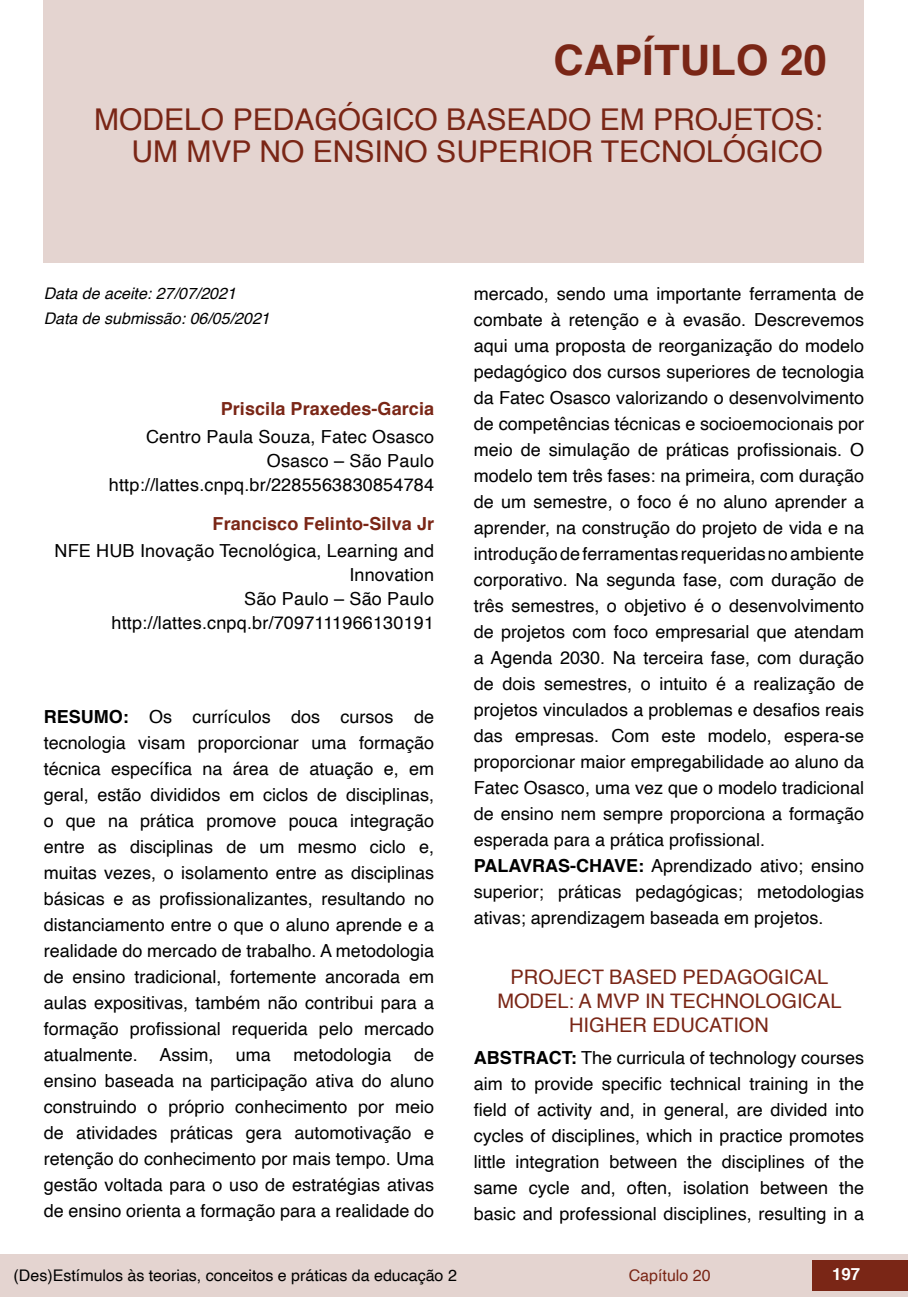
<style>
.page{position:relative;width:908px;height:1304px;background:#fff}
.page>*{position:absolute;margin:0;border:0;box-sizing:border-box;transform-origin:0 0}
.t1{font:700 42px "Helvetica";color:#7a2616}
.t2{font:30px/32px "Helvetica";color:#7a2616;text-align:right}
.t3{font:20px/24px "Helvetica";color:#7a2616;text-align:center}
.t4{font:18px/26px "Helvetica";color:#000;text-align:right}
.t5{font:700 18px "Helvetica";letter-spacing:.005em;color:#7a2616}
.t6{font:700 16.8px "Helvetica";color:#fff}
.t7{font:16px "Helvetica";color:#000}
.t8{font:italic 16px "Helvetica";color:#000}
.t9{font:16px "Helvetica";color:#7a2616}
.s1{font-weight:700}
</style>
<div class="page">
<div style="left:0;top:1254px;width:906px;height:43px;background:#e4d4d0"></div>
<div style="left:812px;top:1261px;width:95px;height:30px;background:#7a2616"></div>
<div style="left:44px;top:0;width:819px;height:263px;background:#e4d4d0"></div>
<h1 class="t1" style="left:553px;top:26px;width:275px">CAPÍTULO 20</h1>
<h2 class="t2" style="left:94px;top:104px;width:729px">MODELO PEDAGÓGICO BASEADO EM PROJETOS:<br>UM MVP NO ENSINO SUPERIOR TECNOLÓGICO</h2>
<p class="t8" style="left:44px;top:280px;width:194px">Data de aceite: 27/07/2021</p>
<p class="t8" style="left:44px;top:306px;width:227px">Data de submissão: 06/05/2021</p>
<p class="t5" style="left:220px;top:395px;width:215px">Priscila Praxedes-Garcia</p>
<p class="t4" style="left:109px;top:425px;width:326px;line-height:24px">Centro Paula Souza, Fatec Osasco<br>Osasco – São Paulo http://lattes.cnpq.br/2285563830854784</p>
<p class="t5" style="left:212px;top:509px;width:223px">Francisco Felinto-Silva Jr</p>
<p class="t4" style="left:54px;top:540px;width:381px;line-height:24px">NFE HUB Inovação Tecnológica, Learning and<br>Innovation<br>São Paulo – São Paulo http://lattes.cnpq.br/7097111966130191</p>
<p class="t4" style="left:44px;top:705px;width:392px;text-align:justify"><span class="s1">RESUMO:</span> Os currículos dos cursos de tecnologia visam proporcionar uma formação técnica específica na área de atuação e, em geral, estão divididos em ciclos de disciplinas, o que na prática promove pouca integração entre as disciplinas de um mesmo ciclo e, muitas vezes, o isolamento entre as disciplinas básicas e as profissionalizantes, resultando no distanciamento entre o que o aluno aprende e a realidade do mercado de trabalho. A metodologia de ensino tradicional, fortemente ancorada em aulas expositivas, também não contribui para a formação profissional requerida pelo mercado atualmente. Assim, uma metodologia de ensino baseada na participação ativa do aluno construindo o próprio conhecimento por meio de atividades práticas gera automotivação e retenção do conhecimento por mais tempo. Uma gestão voltada para o uso de estratégias ativas de ensino orienta a formação para a realidade do</p>
<p class="t4" style="left:473px;top:281px;width:392px;text-align:left">mercado, sendo uma importante ferramenta de combate à retenção e à evasão. Descrevemos aqui uma proposta de reorganização do modelo pedagógico dos cursos superiores de tecnologia da Fatec Osasco valorizando o desenvolvimento de competências técnicas e socioemocionais por meio de simulação de práticas profissionais. O modelo tem três fases: na primeira, com duração de um semestre, o foco é no aluno aprender a aprender, na construção do projeto de vida e na introdução de ferramentas requeridas no ambiente corporativo. Na segunda fase, com duração de três semestres, o objetivo é o desenvolvimento de projetos com foco empresarial que atendam a Agenda 2030. Na terceira fase, com duração de dois semestres, o intuito é a realização de projetos vinculados a problemas e desafios reais das empresas. Com este modelo, espera-se proporcionar maior empregabilidade ao aluno da Fatec Osasco, uma vez que o modelo tradicional de ensino nem sempre proporciona a formação esperada para a prática profissional.<br><span class="s1">PALAVRAS-CHAVE:</span> Aprendizado ativo; ensino superior; práticas pedagógicas; metodologias ativas; aprendizagem baseada em projetos.</p>
<p class="t3" style="left:497px;top:966px;width:345px">PROJECT BASED PEDAGOGICAL<br>MODEL: A MVP IN TECHNOLOGICAL<br>HIGHER EDUCATION</p>
<p class="t4" style="left:473px;top:1045px;width:392px;text-align:justify"><span class="s1">ABSTRACT:</span> The curricula of technology courses aim to provide specific technical training in the field of activity and, in general, are divided into cycles of disciplines, which in practice promotes little integration between the disciplines of the same cycle and, often, isolation between the basic and professional disciplines, resulting in a</p>
<p class="t7" style="left:14px;top:1263px;width:444px">(Des)Estímulos às teorias, conceitos e práticas da educação 2</p>
<p class="t9" style="left:628px;top:1263px;width:83px">Capítulo 20</p>
<p class="t6" style="left:831px;top:1261px;width:30px">197</p>
</div>
